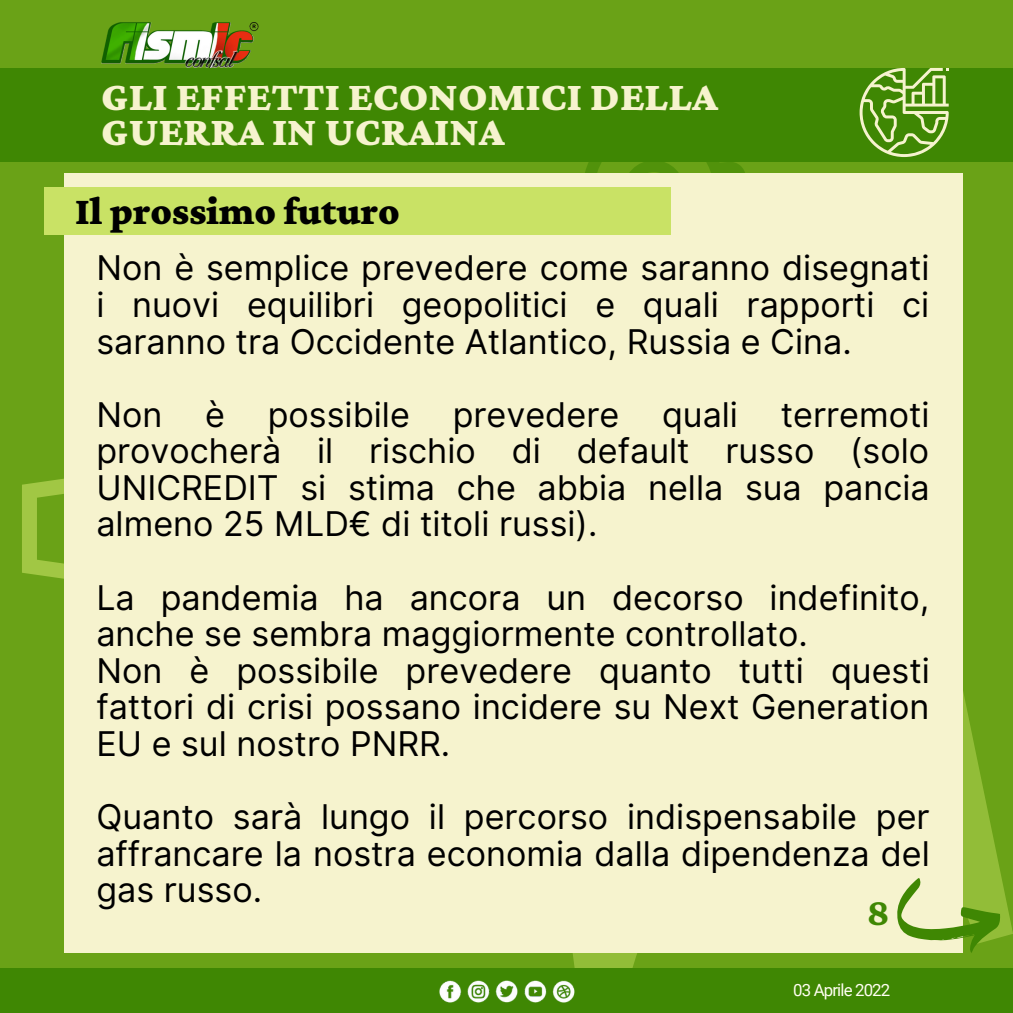
<style>
.page{position:relative;width:1013px;height:1013px;background:#fff}
.page>*{position:absolute;margin:0;border:0;box-sizing:border-box;transform-origin:0 0}
.t1{font:900 41.88px/34.8px "Crimson Pro";color:#f6f3ce}
.t2{font:900 40.25px "Crimson Pro";color:#000}
.t3{font:700 39.38px "Crimson Pro";color:#3f8703}
.t4{font:34.12px/36.5px "Inter";color:#000;text-align:justify}
.t5{font:16.88px "Roboto";letter-spacing:-.05em;color:#fffef1}
</style>
<div class="page">
<div style="left:0;top:0;width:1012px;height:1012px;background:#6aa217"></div>
<svg style="left:572px;top:680px;width:440px;height:288px"></svg>
<div style="left:0;top:968px;width:1012px;height:44px;background:#3f8703"></div>
<svg style="left:534px;top:162px;width:213px;height:12px"></svg>
<svg style="left:22px;top:478px;width:42px;height:101px;fill:#99c13e"></svg>
<div style="left:64px;top:174px;width:898px;height:779px;background:#f6f3ce"></div>
<img style="left:101px;top:22px;width:158px;height:46px">
<img style="left:439px;top:980px;width:135px;height:22px">
<div style="left:0;top:68px;width:1012px;height:94px;background:#3f8703"></div>
<svg style="left:859px;top:68px;width:89px;height:89px"></svg>
<svg style="left:897px;top:878px;width:103px;height:75px"></svg>
<div style="left:44px;top:187px;width:626px;height:47px;background:#c9e265"></div>
<p class="t1" style="left:101px;top:79px;width:618px">GLI EFFETTI ECONOMICI DELLA<br>GUERRA IN UCRAINA</p>
<p class="t2" style="left:75px;top:188px;width:326px">Il prossimo futuro</p>
<p class="t4" style="left:96px;top:250px;width:834px">Non è semplice prevedere come saranno disegnati i nuovi equilibri geopolitici e quali rapporti ci saranno tra Occidente Atlantico, Russia e Cina.</p>
<p class="t4" style="left:96px;top:396px;width:67px">Non</p>
<p class="t4" style="left:205px;top:396px;width:21px">è</p>
<p class="t4" style="left:268px;top:396px;width:144px">possibile</p>
<p class="t4" style="left:453px;top:396px;width:168px">prevedere</p>
<p class="t4" style="left:662px;top:396px;width:77px">quali</p>
<p class="t4" style="left:96px;top:396px;width:835px;text-indent:684px">terremoti provocherà il rischio di default russo (solo UNICREDIT si stima che abbia nella sua pancia almeno 25 MLD€ di titoli russi).</p>
<p class="t4" style="left:96px;top:579px;width:834px">La pandemia ha ancora un decorso indefinito, anche se sembra maggiormente controllato.</p>
<p class="t4" style="left:96px;top:652px;width:835px">Non è possibile prevedere quanto tutti questi fattori di crisi possano incidere su Next Generation EU e sul nostro PNRR.</p>
<p class="t4" style="left:96px;top:798px;width:835px">Quanto sarà lungo il percorso indispensabile per affrancare la nostra economia dalla dipendenza del gas russo.</p>
<p class="t3" style="left:866px;top:889px;width:24px">8</p>
<p class="t5" style="left:793px;top:980px;width:99px">03 Aprile 2022</p>
</div>
